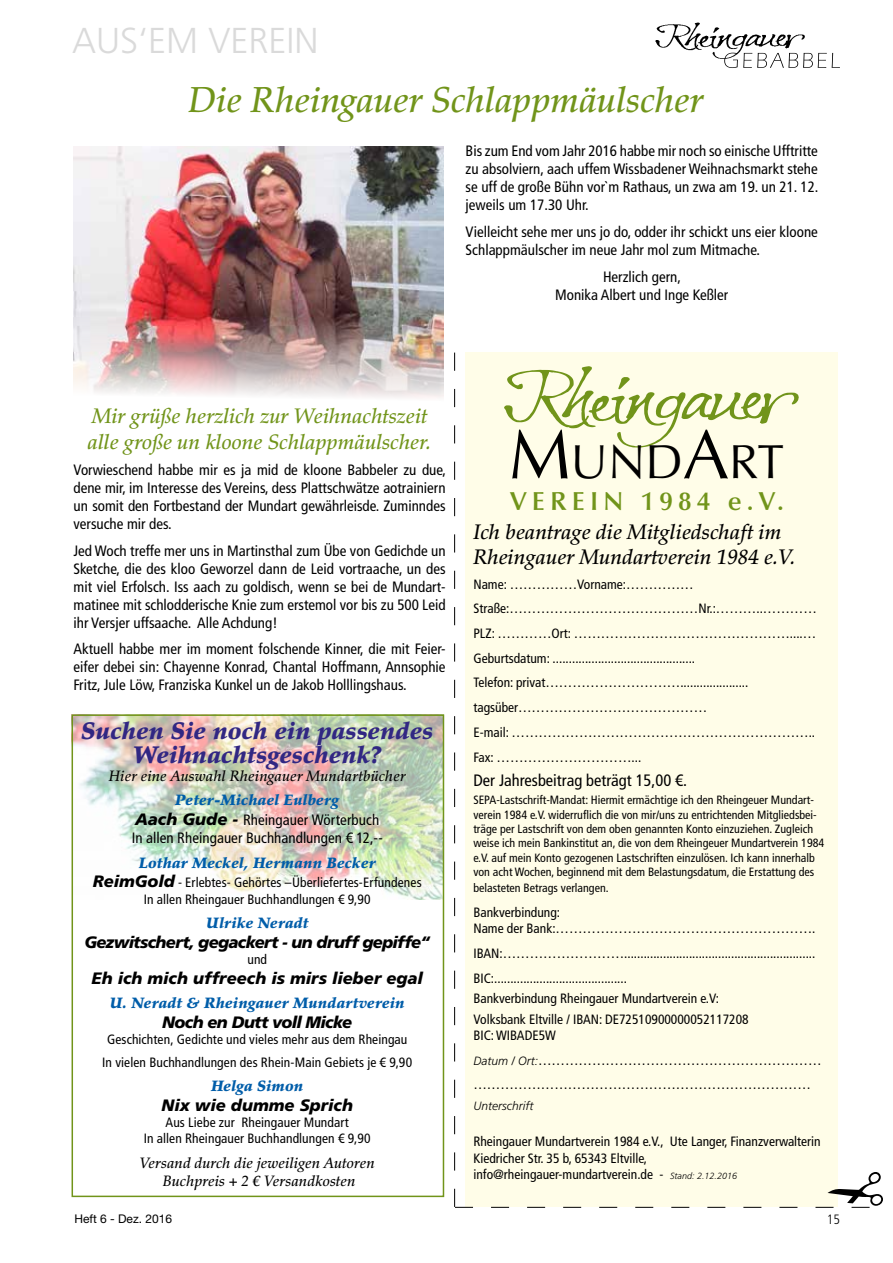
<style>
.page{position:relative;width:893px;height:1263px;background:#fff}
.page>*{position:absolute;margin:0;border:0;box-sizing:border-box;transform-origin:0 0}
.t1{font:47.85px "Optima LT Std";color:#000}
.t2{font:italic 500 36px "Palatino LT Std";letter-spacing:-.005em;color:#71941a}
.t3{font:300 36px "Frutiger LT Std";color:#dadada}
.t4{font:600 26.1px "Optima LT Std";letter-spacing:.2em;color:#71941a}
.t5{font:italic 900 24px/24px "Palatino LT Std";letter-spacing:.005em;color:#312783;text-align:center}
.t6{font:italic 500 21px/25.2px "Palatino LT Std";letter-spacing:-.005em;color:#71941a}
.t7{font:italic 500 21px/25.2px "Palatino LT Std";color:#000}
.t8{font:italic 900 16.5px "Frutiger LT Std";letter-spacing:-.015em;color:#000}
.t9{font:italic 900 16.5px "Frutiger LT Std";letter-spacing:-.035em;color:#000}
.t10{font:condensed 16.5px "Frutiger LT Std";color:#000}
.t11{font:italic 900 16.5px "Frutiger LT Std";letter-spacing:-.04em;color:#000}
.t12{font:condensed 15px/18px "Frutiger LT Std";color:#000;text-align:justify}
.t13{font:italic 900 15px "Palatino LT Std";letter-spacing:.01em;color:#005da9}
.t14{font:italic 500 15px/18px "Palatino LT Std";letter-spacing:.005em;color:#000;text-align:center}
.t15{font:condensed 13.5px/24.8px "Frutiger LT Std";color:#000}
.t16{font:300 condensed 13.5px "Frutiger LT Std";color:#000}
.t17{font:condensed 12px/14.4px "Frutiger LT Std";color:#000}
.t18{font:12px "Helvetica Neue LT Std";color:#000}
.t19{font:italic 300 12px "Frutiger LT Std";color:#000}
.s1{font-weight:900;font-style:italic;font-stretch:normal;font-size:16.5px}
.s2{font-size:69.75px}
.s3{font-weight:300;font-style:italic;font-stretch:normal;font-size:12px}
.s4{font-weight:300;font-style:italic;font-stretch:normal;font-size:9px}
</style>
<div class="page">
<img style="left:71px;top:714px;width:370px;height:185px">
<img style="left:655px;top:22px;width:151px;height:37px">
<svg style="left:724px;top:53px;width:116px;height:15px"></svg>
<svg style="left:454px;top:353px;width:429px;height:855px;background:#f9f8e4"></svg>
<img style="left:74px;top:146px;width:369px;height:140px">
<img style="left:73px;top:286px;width:371px;height:112px">
<div style="left:72px;top:714px;width:372px;height:483px;border:2px solid #71941a"></div>
<h2 class="t3" style="left:72px;top:20px;width:248px">AUS‘EM VEREIN</h2>
<h2 class="t2" style="left:188px;top:78px;width:517px">Die Rheingauer Schlappmäulscher</h2>
<p class="t12" style="left:466px;top:142px;width:354px">Bis zum End vom Jahr 2016 habbe mir noch so einische Ufftritte zu absolviern, aach uffem Wissbadener Weihnachsmarkt stehe se uff de große Bühn vor`m Rathaus, un zwa am 19. un 21. 12. jeweils um 17.30 Uhr.</p>
<p class="t12" style="left:466px;top:223px;width:354px">Vielleicht sehe mer uns jo do, odder ihr schickt uns eier kloone<br>Schlappmäulscher im neue Jahr mol zum Mitmache.</p>
<p class="t12" style="left:555px;top:267px;width:175px;text-align:center">Herzlich gern,<br>Monika Albert und Inge Keßler</p>
<h3 class="t6" style="left:88px;top:404px;width:345px">Mir grüße herzlich zur Weihnachtszeit alle große un kloone Schlappmäulscher.</h3>
<p class="t12" style="left:74px;top:461px;width:374px">Vorwieschend habbe mir es ja mid de kloone Babbeler zu due, dene mir, im Interesse des Vereins, dess Plattschwätze aotrainiern un somit den Fortbestand der Mundart gewährleisde. Zuminndes versuche mir des.</p>
<p class="t12" style="left:74px;top:542px;width:374px">Jed Woch treffe mer uns in Martinsthal zum Übe von Gedichde un Sketche, die des kloo Geworzel dann de Leid vortraache, un des mit viel Erfolsch. Iss aach zu goldisch, wenn se bei de Mundart&shy;matinee mit schlodderische Knie zum erstemol vor bis zu 500 Leid ihr Versjer uffsaache. Alle Achdung!</p>
<p class="t12" style="left:74px;top:640px;width:374px">Aktuell habbe mer im moment folschende Kinner, die mit Feier&shy;eifer debei sin: Chayenne Konrad, Chantal Hoffmann, Annsophie Fritz, Jule Löw, Franziska Kunkel un de Jakob Holllingshaus.</p>
<h3 class="t5" style="left:81px;top:719px;width:353px">Suchen Sie noch ein passendes<br>Weihnachtsgeschenk?</h3>
<p class="t14" style="left:109px;top:767px;width:298px">Hier eine Auswahl Rheingauer Mundartbücher</p>
<p class="t13" style="left:175px;top:791px;width:166px">Peter-Michael Eulberg</p>
<p class="t12" style="left:132px;top:811px;width:253px"><span class="s1">Aach Gude -</span> Rheingauer Wörterbuch<br>In allen Rheingauer Buchhandlungen € 12,--</p>
<p class="t13" style="left:139px;top:853px;width:239px">Lothar Meckel, Hermann Becker</p>
<p class="t15" style="left:93px;top:875px;width:330px;line-height:16.2px;text-align:center"><span class="s1">ReimGold</span> - Erlebtes- Gehörtes –Überliefertes-Erfundenes<br>In allen Rheingauer Buchhandlungen € 9,90</p>
<p class="t13" style="left:206px;top:914px;width:104px">Ulrike Neradt</p>
<p class="t9" style="left:84px;top:932px;width:347px">Gezwitschert, gegackert - un druff gepiffe“</p>
<p class="t15" style="left:247px;top:947px;width:21px">und</p>
<p class="t8" style="left:92px;top:968px;width:333px">Eh ich mich uffreech is mirs lieber egal</p>
<p class="t13" style="left:110px;top:994px;width:296px">U. Neradt &amp; Rheingauer Mundartverein</p>
<p class="t11" style="left:162px;top:1012px;width:191px">Noch en Dutt voll Micke</p>
<p class="t15" style="left:102px;top:1028px;width:312px;line-height:22.5px;text-align:center">Geschichten, Gedichte und vieles mehr aus dem Rheingau<br>In vielen Buchhandlungen des Rhein-Main Gebiets je € 9,90</p>
<p class="t13" style="left:211px;top:1077px;width:94px">Helga Simon</p>
<p class="t8" style="left:162px;top:1095px;width:193px">Nix wie dumme Sprich</p>
<p class="t15" style="left:144px;top:1114px;width:228px;line-height:16.2px;text-align:center">Aus Liebe zur Rheingauer Mundart<br>In allen Rheingauer Buchhandlungen € 9,90</p>
<p class="t14" style="left:140px;top:1154px;width:236px">Versand durch die jeweiligen Autoren<br>Buchpreis + 2 € Versandkosten</p>
<h1 class="t1" style="left:509px;top:434px;width:277px"><span class="s2">M</span>UND<span class="s2">A</span>RT</h1>
<h3 class="t4" style="left:510px;top:486px;width:275px">VEREIN 1984 E.V.</h3>
<h3 class="t7" style="left:473px;top:519px;width:324px">Ich beantrage die Mitgliedschaft im<br>Rheingauer Mundartverein 1984 e.V.</h3>
<p class="t15" style="left:473px;top:572px;width:345px">Name: ……………Vorname:…………… Straße:……………………………………Nr.:………..………… PLZ: …………Ort: …………………………………………....… Geburtsdatum: ............................................<br>Telefon: privat…………………………..................... tagsüber……………………………………<br>E-mail: …………………………………………………………..<br>Fax: …………………………...</p>
<p class="t10" style="left:473px;top:770px;width:215px">Der Jahresbeitrag beträgt 15,00 €.</p>
<p class="t17" style="left:473px;top:793px;width:352px">SEPA-Lastschrift-Mandat: Hiermit ermächtige ich den Rheingeuer Mundart&shy;verein 1984 e.V. widerruflich die von mir/uns zu entrichtenden Mitgliedsbei&shy;träge per Lastschrift von dem oben genannten Konto einzuziehen. Zugleich weise ich mein Bankinstitut an, die von dem Rheingeuer Mundartverein 1984 e.V. auf mein Konto gezogenen Lastschriften einzulösen. Ich kann innerhalb von acht Wochen, beginnend mit dem Belastungsdatum, die Erstattung des</p>
<p class="t17" style="left:473px;top:881px;width:137px">belasteten Betrags verlangen.</p>
<p class="t15" style="left:473px;top:904px;width:343px;line-height:16.2px">Bankverbindung:<br>Name der Bank:………………………………………………….</p>
<p class="t15" style="left:473px;top:941px;width:343px">IBAN:………………………...........................................................<br>BIC:.........................................</p>
<p class="t15" style="left:473px;top:988px;width:277px;line-height:20.4px">Bankverbindung Rheingauer Mundartverein e.V:<br>Volksbank Eltville / IBAN: DE72510900000052117208</p>
<p class="t15" style="left:473px;top:1023px;width:350px">BIC: WIBADE5W<br><span class="s3">Datum / Ort:</span>……………………………………………………… …………………………………………………………………</p>
<p class="t19" style="left:473px;top:1099px;width:61px">Unterschrift</p>
<p class="t15" style="left:473px;top:1134px;width:349px;line-height:16.2px">Rheingauer Mundartverein 1984 e.V., Ute Langer, Finanzverwalterin<br>Kiedricher Str. 35 b, 65343 Eltville, info@rheingauer-mundartverein.de - <span class="s4">Stand: 2.12.2016</span></p>
<p class="t18" style="left:74px;top:1211px;width:99px">Heft 6 - Dez. 2016</p>
<p class="t16" style="left:827px;top:1212px;width:14px">15</p>
</div>
